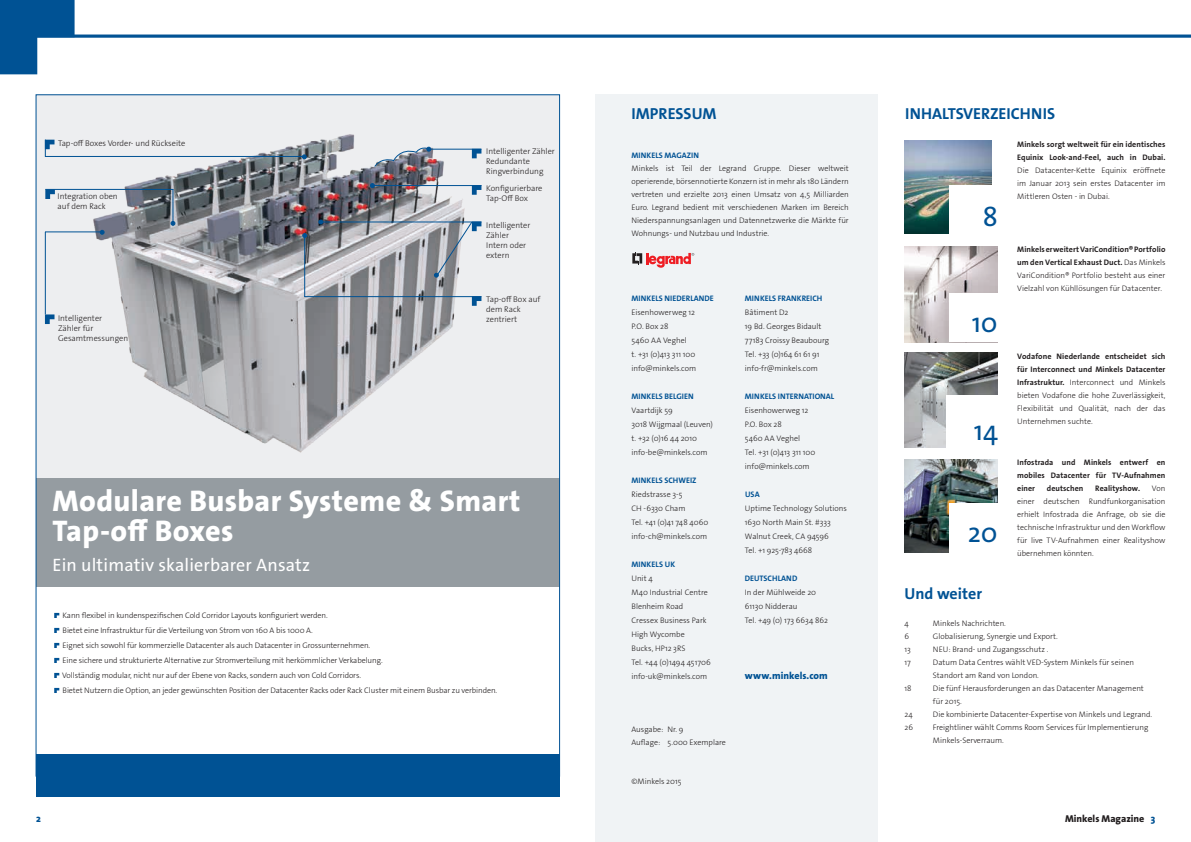
<style>
.page{position:relative;width:1191px;height:842px;background:#fff}
.page>*{position:absolute;margin:0;border:0;box-sizing:border-box;transform-origin:0 0}
.t1{font:800 30px/30px "The Sans Os F";letter-spacing:.015em;color:#fff}
.t2{font:27.4px "The Sans Os F";color:#005294}
.t3{font:18px "The Sans Os F";letter-spacing:.01em;color:#fff}
.t4{font:700 16px "The Sans Os F";color:#005294}
.t5{font:800 10px "The Sans Os F";letter-spacing:.005em;color:#005294}
.t6{font:800 10px "The Sans Os F";color:#231f20}
.t7{font:300 8.3px/10px "The Sans Os F";color:#231f20}
.t8{font:300 8px/14px "The Sans Os F";letter-spacing:-.005em;color:#231f20}
.t9{font:700 8px/13px "The Sans Os F";letter-spacing:.01em;color:#231f20;text-align:justify}
.t10{font:700 8px "The Sans Os F";color:#005294}
.s1{font-weight:700}
.s2{color:#005294}
</style>
<div class="page">
<svg style="left:0;top:0;width:1191px;height:74px"></svg>
<img style="left:904px;top:140px;width:87px;height:93px">
<img style="left:904px;top:459px;width:93px;height:93px">
<img style="left:904px;top:352px;width:93px;height:95px">
<img style="left:904px;top:246px;width:94px;height:96px">
<div style="left:36px;top:95px;width:523px;height:391px;background:#edeef0"></div>
<div style="left:595px;top:95px;width:283px;height:747px;background:#f0f3f5"></div>
<div style="left:949px;top:503px;width:55px;height:64px;background:#fff"></div>
<div style="left:946px;top:394px;width:53px;height:58px;background:#fff"></div>
<div style="left:949px;top:185px;width:56px;height:55px;background:#fff"></div>
<svg style="left:632px;top:252px;width:62px;height:16px"></svg>
<div style="left:949px;top:294px;width:51px;height:48px;background:#fff"></div>
<div style="left:36px;top:754px;width:523px;height:43px;background:#005294"></div>
<div style="left:36px;top:478px;width:523px;height:108px;background:#959ca1"></div>
<svg style="left:54px;top:613px;width:5px;height:5px"></svg>
<svg style="left:54px;top:628px;width:5px;height:5px"></svg>
<svg style="left:54px;top:643px;width:5px;height:5px"></svg>
<svg style="left:54px;top:658px;width:5px;height:5px"></svg>
<svg style="left:54px;top:673px;width:5px;height:5px"></svg>
<svg style="left:54px;top:688px;width:5px;height:5px"></svg>
<img style="left:35px;top:130px;width:447px;height:330px">
<hr style="left:372px;top:185px;width:109px;height:1px;background:#005294">
<svg style="left:370px;top:183px;width:5px;height:5px"></svg>
<svg style="left:472px;top:186px;width:9px;height:9px"></svg>
<svg style="left:45px;top:314px;width:9px;height:10px"></svg>
<hr style="left:45px;top:231px;width:56px;height:1px;background:#005294">
<svg style="left:100px;top:230px;width:4px;height:4px"></svg>
<svg style="left:374px;top:145px;width:57px;height:22px"></svg>
<hr style="left:429px;top:149px;width:52px;height:1px;background:#005294">
<svg style="left:472px;top:150px;width:9px;height:8px"></svg>
<hr style="left:45px;top:232px;width:1px;height:82px;background:#005294">
<hr style="left:321px;top:222px;width:160px;height:1px;background:#005294">
<svg style="left:318px;top:220px;width:5px;height:4px"></svg>
<svg style="left:434px;top:221px;width:47px;height:56px"></svg>
<svg style="left:45px;top:190px;width:10px;height:9px"></svg>
<hr style="left:45px;top:189px;width:128px;height:1px;background:#005294">
<svg style="left:171px;top:221px;width:4px;height:5px"></svg>
<hr style="left:173px;top:189px;width:1px;height:34px;background:#005294">
<hr style="left:304px;top:296px;width:177px;height:1px;background:#005294">
<svg style="left:302px;top:233px;width:5px;height:5px"></svg>
<svg style="left:472px;top:297px;width:9px;height:9px"></svg>
<hr style="left:304px;top:233px;width:1px;height:64px;background:#005294">
<hr style="left:45px;top:156px;width:259px;height:1px;background:#005294">
<svg style="left:302px;top:155px;width:4px;height:4px"></svg>
<svg style="left:45px;top:140px;width:9px;height:16px"></svg>
<p class="t7" style="left:58px;top:138px;width:129px">Tap-off Boxes Vorder- und Rückseite</p>
<p class="t7" style="left:486px;top:146px;width:70px">Intelligenter Zähler<br>Redundante<br>Ringverbindung</p>
<p class="t7" style="left:58px;top:191px;width:62px">Integration oben auf dem Rack</p>
<p class="t7" style="left:486px;top:184px;width:58px">Konfigurierbare<br>Tap-Off Box</p>
<p class="t7" style="left:58px;top:313px;width:72px">Intelligenter<br>Zähler für<br>Gesamtmessungen</p>
<p class="t7" style="left:486px;top:220px;width:46px">Intelligenter<br>Zähler<br>Intern oder extern</p>
<p class="t7" style="left:486px;top:295px;width:56px">Tap-off Box auf dem Rack zentriert</p>
<h1 class="t1" style="left:53px;top:486px;width:469px">Modulare Busbar Systeme &amp; Smart<br>Tap-off Boxes</h1>
<h3 class="t3" style="left:53px;top:553px;width:259px">Ein ultimativ skalierbarer Ansatz</h3>
<p class="t8" style="left:62px;top:608px;width:436px;line-height:15px">Kann flexibel in kundenspezifischen Cold Corridor Layouts konfiguriert werden.<br>Bietet eine Infrastruktur für die Verteilung von Strom von 160 A bis 1000 A.<br>Eignet sich sowohl für kommerzielle Datacenter als auch Datacenter in Grossunternehmen.<br>Eine sichere und strukturierte Alternative zur Stromverteilung mit herkömmlicher Verkabelung.<br>Vollständig modular, nicht nur auf der Ebene von Racks, sondern auch von Cold Corridors.<br>Bietet Nutzern die Option, an jeder gewünschten Position der Datacenter Racks oder Rack Cluster mit einem Busbar zu verbinden.</p>
<h3 class="t4" style="left:631px;top:104px;width:87px">IMPRESSUM</h3>
<p class="t10" style="left:631px;top:150px;width:69px">MINKELS MAGAZIN</p>
<p class="t8" style="left:631px;top:162px;width:219px;line-height:13px;text-align:justify">Minkels ist Teil der Legrand Gruppe. Dieser weltweit operierende, börsennotierte Konzern ist in mehr als 180 Ländern vertreten und erzielte 2013 einen Umsatz von 4,5 Milliarden Euro. Legrand bedient mit verschiedenen Marken im Bereich Niederspannungsanlagen und Datennetzwerke die Märkte für Wohnungs- und Nutzbau und Industrie.</p>
<p class="t10" style="left:631px;top:293px;width:84px">MINKELS NIEDERLANDE</p>
<p class="t8" style="left:631px;top:306px;width:66px">Eisenhowerweg 12<br>P.O. Box 28<br>5460 AA Veghel<br>t. +31 (0)413 311 100 info@minkels.com</p>
<p class="t10" style="left:631px;top:391px;width:64px">MINKELS BELGIEN</p>
<p class="t8" style="left:631px;top:404px;width:83px">Vaartdijk 59<br>3018 Wijgmaal (Leuven) t. +32 (0)16 44 2010 info-be@minkels.com</p>
<p class="t10" style="left:631px;top:475px;width:66px">MINKELS SCHWEIZ</p>
<p class="t8" style="left:631px;top:488px;width:78px">Riedstrasse 3-5<br>CH -6330 Cham<br>Tel. +41 (0)41 748 4060 info-ch@minkels.com</p>
<p class="t10" style="left:631px;top:559px;width:45px">MINKELS UK</p>
<p class="t8" style="left:631px;top:572px;width:81px">Unit 4<br>M40 Industrial Centre<br>Blenheim Road<br>Cressex Business Park<br>High Wycombe<br>Bucks, HP12 3RS<br>Tel. +44 (0)1494 451706 info-uk@minkels.com</p>
<p class="t8" style="left:631px;top:722px;width:96px;line-height:13px">Ausgabe: Nr. 9<br>Auflage: 5.000 Exemplare</p>
<p class="t8" style="left:631px;top:774px;width:51px">©Minkels 2015</p>
<p class="t10" style="left:745px;top:293px;width:79px">MINKELS FRANKREICH</p>
<p class="t8" style="left:745px;top:306px;width:86px">Bâtiment D2<br>19 Bd. Georges Bidault<br>77183 Croissy Beaubourg<br>Tel. +33 (0)164 61 61 91 info-fr@minkels.com</p>
<p class="t10" style="left:745px;top:391px;width:91px">MINKELS INTERNATIONAL</p>
<p class="t8" style="left:745px;top:404px;width:72px">Eisenhowerweg 12<br>P.O. Box 28<br>5460 AA Veghel<br>Tel. +31 (0)413 311 100 info@minkels.com</p>
<p class="t10" style="left:745px;top:489px;width:16px">USA</p>
<p class="t8" style="left:745px;top:502px;width:103px">Uptime Technology Solutions<br>1630 North Main St. #333<br>Walnut Creek, CA 94596<br>Tel. +1 925-783 4668</p>
<p class="t10" style="left:745px;top:573px;width:54px">DEUTSCHLAND</p>
<p class="t8" style="left:745px;top:586px;width:84px">In der Mühlweide 20<br>61130 Nidderau<br>Tel. +49 (0) 173 6634 862</p>
<p class="t5" style="left:745px;top:669px;width:84px">www.minkels.com</p>
<h3 class="t4" style="left:905px;top:104px;width:151px">INHALTSVERZEICHNIS</h3>
<h2 class="t2" style="left:982px;top:199px;width:17px">8</h2>
<h2 class="t2" style="left:971px;top:305px;width:28px">10</h2>
<h2 class="t2" style="left:973px;top:413px;width:26px">14</h2>
<h2 class="t2" style="left:967px;top:515px;width:32px">20</h2>
<h3 class="t4" style="left:904px;top:584px;width:79px">Und weiter</h3>
<p class="t9" style="left:1017px;top:138px;width:150px">Minkels sorgt weltweit für ein identisches<br>Equinix Look-and-Feel, auch in Dubai.</p>
<p class="t8" style="left:1017px;top:164px;width:150px;line-height:13px;text-align:justify">Die Datacenter-Kette Equinix eröffnete im Januar 2013 sein erstes Datacenter im Mittleren Osten - in Dubai.</p>
<p class="t8" style="left:1017px;top:243px;width:150px;line-height:13px;text-align:justify"><span class="s1">Minkels erweitert VariCondition® Portfolio um den Vertical Exhaust Duct.</span> Das Minkels VariCondition® Portfolio besteht aus einer Vielzahl von Kühllösungen für Datacenter.</p>
<p class="t8" style="left:1017px;top:350px;width:150px;line-height:13px;text-align:justify"><span class="s1">Vodafone Niederlande entscheidet sich für Interconnect und Minkels Datacenter Infrastruktur.</span> Interconnect und Minkels bieten Vodafone die hohe Zuverlässigkeit, Flexibilität und Qualität, nach der das Unternehmen suchte.</p>
<p class="t9" style="left:1017px;top:455px;width:150px">Infostrada und Minkels entwerf en mobiles Datacenter für TV-Aufnahmen einer</p>
<p class="t9" style="left:1047px;top:481px;width:38px">deutschen</p>
<p class="t9" style="left:1095px;top:481px;width:46px">Realityshow.</p>
<p class="t8" style="left:1017px;top:481px;width:150px;line-height:13px;text-align:justify;text-indent:135px">Von einer deutschen Rundfunkorganisation erhielt Infostrada die Anfrage, ob sie die technische Infrastruktur und den Workflow für live TV-Aufnahmen einer Realityshow übernehmen könnten.</p>
<p class="t8" style="left:904px;top:617px;width:6px">4</p>
<p class="t8" style="left:933px;top:617px;width:74px">Minkels Nachrichten.</p>
<p class="t8" style="left:904px;top:630px;width:6px">6</p>
<p class="t8" style="left:933px;top:630px;width:126px">Globalisierung, Synergie und Export.</p>
<p class="t8" style="left:904px;top:643px;width:8px">13</p>
<p class="t8" style="left:933px;top:643px;width:117px">NEU: Brand- und Zugangsschutz .</p>
<p class="t8" style="left:904px;top:656px;width:8px">17</p>
<p class="t8" style="left:933px;top:656px;width:203px;line-height:13px">Datum Data Centres wählt VED-System Minkels für seinen<br>Standort am Rand von London.</p>
<p class="t8" style="left:904px;top:682px;width:9px">18</p>
<p class="t8" style="left:933px;top:682px;width:212px;line-height:13px">Die fünf Herausforderungen an das Datacenter Management für 2015.</p>
<p class="t8" style="left:904px;top:708px;width:10px">24</p>
<p class="t8" style="left:933px;top:708px;width:221px">Die kombinierte Datacenter-Expertise von Minkels und Legrand.</p>
<p class="t8" style="left:904px;top:721px;width:10px">26</p>
<p class="t8" style="left:933px;top:721px;width:217px;line-height:13px">Freightliner wählt Comms Room Services für Implementierung<br>Minkels-Serverraum.</p>
<p class="t5" style="left:36px;top:812px;width:6px">2</p>
<p class="t6" style="left:1065px;top:812px;width:92px">Minkels Magazine <span class="s2">3</span></p>
</div>
